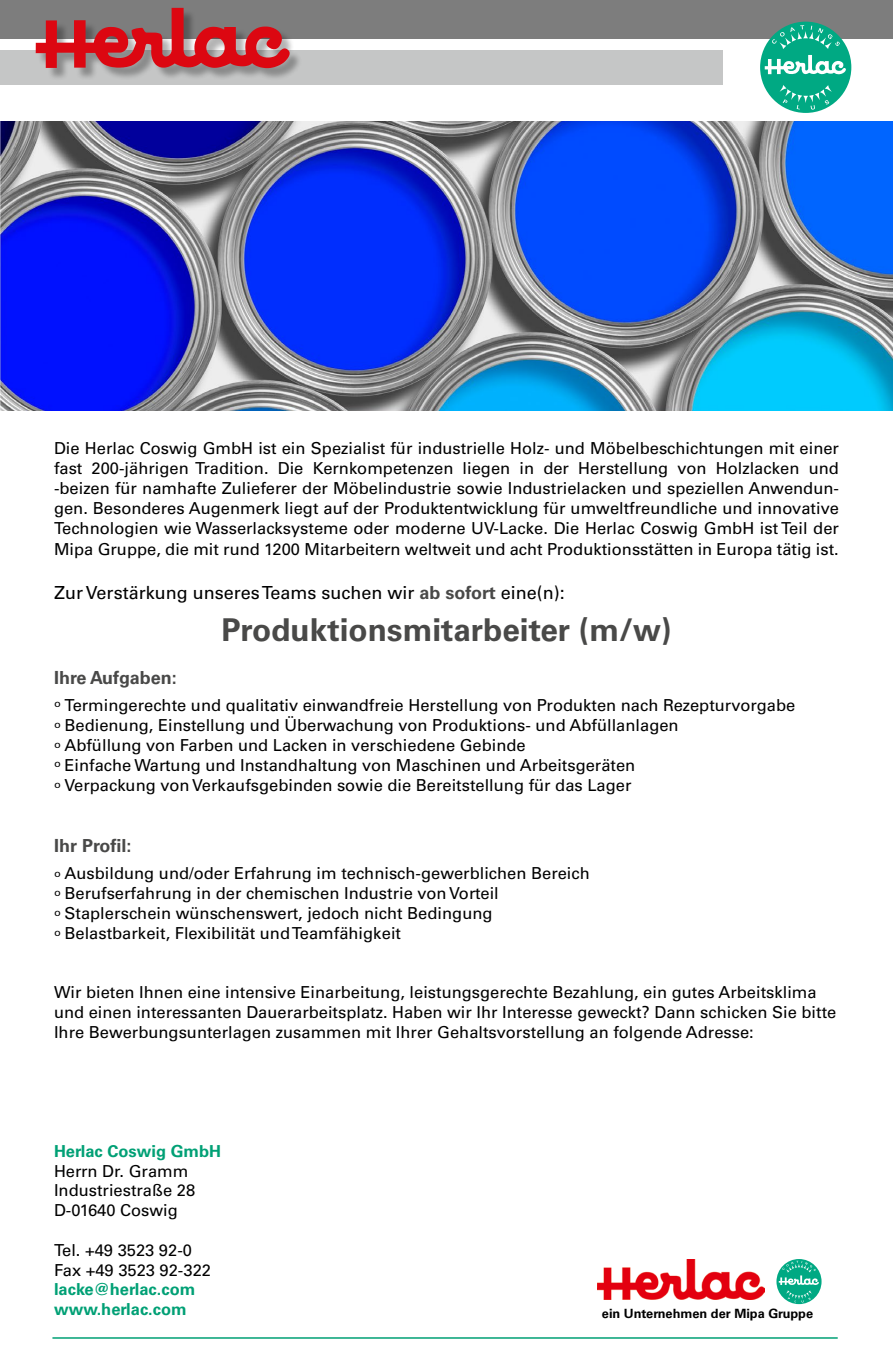
<style>
.page{position:relative;width:893px;height:1370px;background:#fff}
.page>*{position:absolute;margin:0;border:0;box-sizing:border-box;transform-origin:0 0}
.t1{font:700 31.5px "Univers LT Pro 65";color:#494948}
.t2{font:18px "Univers LT Pro 55 Roman";color:#000}
.t3{font:700 18px "Univers LT Pro 65";color:#494948}
.t4{font:16.5px/19.8px "Univers LT Pro 55 Roman";color:#000}
.t5{font:700 16.5px/19.8px "Univers LT Pro 65";color:#00a075}
.t6{font:700 12.75px "Univers LT Pro 65";color:#000}
.s1{font-family:"Univers LT Pro 65";font-weight:700;color:#494948}
</style>
<div class="page">
<img style="left:0;top:121px;width:893px;height:289px">
<hr style="left:52px;top:1336px;width:786px;height:2px;background:#00a075">
<img style="left:597px;top:1259px;width:167px;height:40px">
<svg style="left:776px;top:1258px;width:45px;height:45px"></svg>
<svg style="left:779px;top:1260px;width:40px;height:42px"></svg>
<div style="left:0;top:51px;width:723px;height:34px;background:#c5c6c6"></div>
<div style="left:0;top:0;width:893px;height:38px;background:#7d7d7d"></div>
<div style="left:37px;top:10px;width:266px;height:71px;background:#000;opacity:.3"></div>
<svg style="left:36px;top:8px;width:254px;height:60px"></svg>
<div style="left:760px;top:22px;width:91px;height:91px;background:#00a983;border-radius:50%"></div>
<svg style="left:772px;top:25px;width:68px;height:24px"></svg>
<svg style="left:780px;top:85px;width:52px;height:25px"></svg>
<svg style="left:765px;top:55px;width:81px;height:20px"></svg>
<p class="t4" style="left:54px;top:438px;width:786px;text-align:justify">Die Herlac Coswig GmbH ist ein Spezialist für industrielle Holz- und Möbelbeschichtungen mit einer fast 200-jährigen Tradition. Die Kernkompetenzen liegen in der Herstellung von Holzlacken und -beizen für namhafte Zulieferer der Möbelindustrie sowie Industrielacken und speziellen Anwendun&shy;gen. Besonderes Augenmerk liegt auf der Produktentwicklung für umweltfreundliche und innovative Technologien wie Wasserlacksysteme oder moderne UV-Lacke. Die Herlac Coswig GmbH ist Teil der</p>
<p class="t4" style="left:54px;top:539px;width:786px">Mipa Gruppe, die mit rund 1200 Mitarbeitern weltweit und acht Produktionsstätten in Europa tätig ist.</p>
<p class="t2" style="left:54px;top:581px;width:512px">Zur Verstärkung unseres Teams suchen wir <span class="s1">ab sofort</span> eine(n):</p>
<h1 class="t1" style="left:221px;top:610px;width:452px">Produktionsmitarbeiter (m/w)</h1>
<p class="t3" style="left:54px;top:666px;width:124px">Ihre Aufgaben:</p>
<p class="t4" style="left:54px;top:695px;width:743px">º Termingerechte und qualitativ einwandfreie Herstellung von Produkten nach Rezepturvorgabe º Bedienung, Einstellung und Überwachung von Produktions- und Abfüllanlagen<br>º Abfüllung von Farben und Lacken in verschiedene Gebinde<br>º Einfache Wartung und Instandhaltung von Maschinen und Arbeitsgeräten<br>º Verpackung von Verkaufsgebinden sowie die Bereitstellung für das Lager</p>
<p class="t3" style="left:54px;top:835px;width:79px">Ihr Profil:</p>
<p class="t4" style="left:54px;top:863px;width:537px">º Ausbildung und/oder Erfahrung im technisch-gewerblichen Bereich º Berufserfahrung in der chemischen Industrie von Vorteil<br>º Staplerschein wünschenswert, jedoch nicht Bedingung<br>º Belastbarkeit, Flexibilität und Teamfähigkeit</p>
<p class="t4" style="left:54px;top:982px;width:784px">Wir bieten Ihnen eine intensive Einarbeitung, leistungsgerechte Bezahlung, ein gutes Arbeitsklima und einen interessanten Dauerarbeitsplatz. Haben wir Ihr Interesse geweckt? Dann schicken Sie bitte<br>Ihre Bewerbungsunterlagen zusammen mit Ihrer Gehaltsvorstellung an folgende Adresse:</p>
<p class="t5" style="left:54px;top:1140px;width:169px">Herlac Coswig GmbH</p>
<p class="t4" style="left:54px;top:1160px;width:143px">Herrn Dr. Gramm<br>Industriestraße 28<br>D-01640 Coswig</p>
<p class="t4" style="left:54px;top:1239px;width:158px">Tel. +49 3523 92-0<br>Fax +49 3523 92-322</p>
<p class="t5" style="left:54px;top:1279px;width:143px">lacke@herlac.com www.herlac.com</p>
<p class="t6" style="left:602px;top:1306px;width:213px">ein Unternehmen der Mipa Gruppe</p>
</div>
